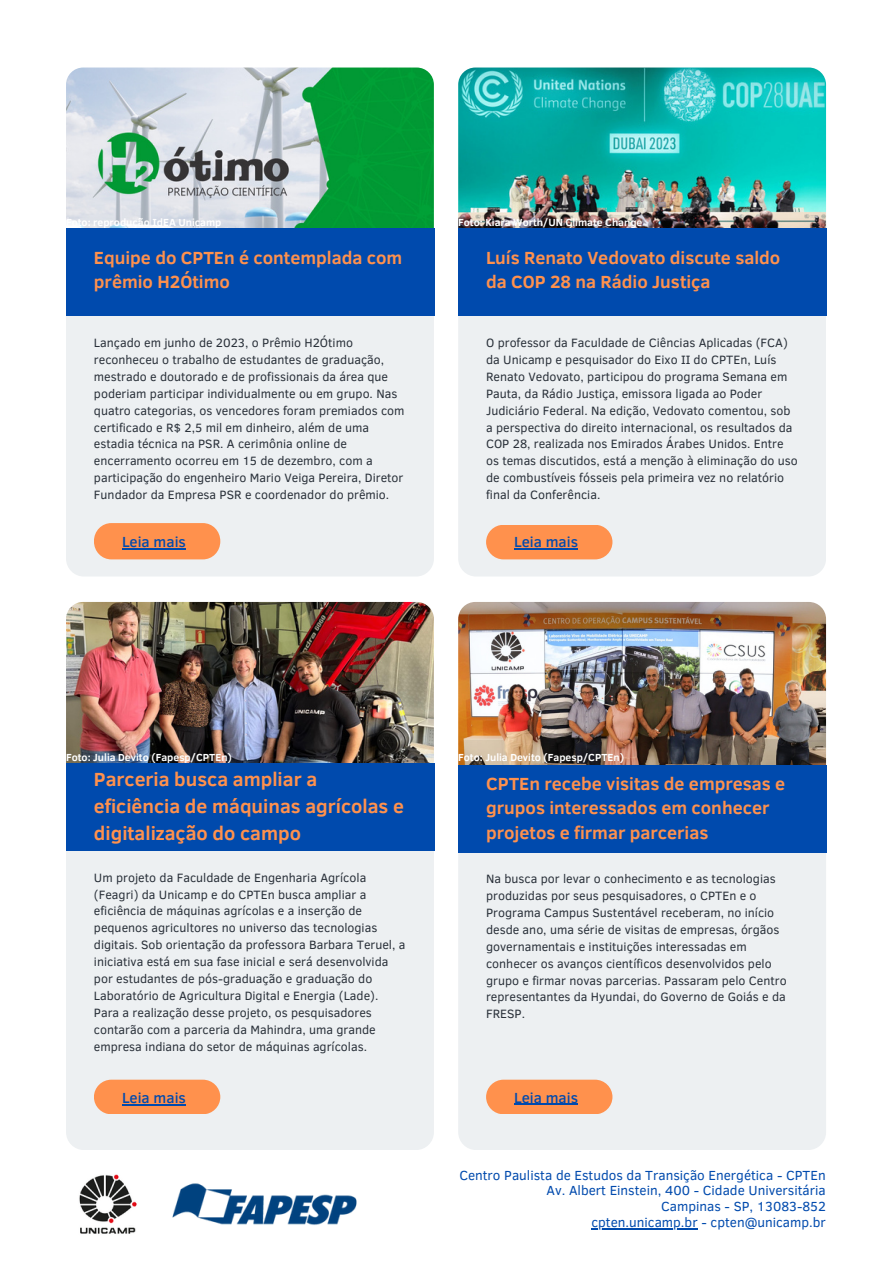
<style>
.page{position:relative;width:894px;height:1264px;background:#fff}
.page>*{position:absolute;margin:0;border:0;box-sizing:border-box;transform-origin:0 0}
.t1{font:700 19.5px/27px "Clear Sans";color:#ff914d}
.t2{font:700 18px/24.8px "Clear Sans";color:#ff914d}
.t3{font:500 15px "Clear Sans";color:#004aad}
.t4{font:13.5px/15.8px "Clear Sans";color:#004aad;text-align:right}
.t5{font:12.3px/16.8px "Clear Sans";color:#293039}
.t6{font:700 10.5px "Clear Sans";color:#fff}
</style>
<div class="page">
<img style="left:66px;top:68px;width:368px;height:206px;border-radius:17px">
<img style="left:66px;top:602px;width:368px;height:206px;border-radius:17px">
<img style="left:458px;top:68px;width:367px;height:206px;border-radius:17px">
<img style="left:458px;top:602px;width:367px;height:206px;border-radius:17px">
<div style="left:66px;top:253px;width:367px;height:323px;background:#edf0f2;border-radius:18px"></div>
<div style="left:66px;top:807px;width:368px;height:342px;background:#edf0f2;border-radius:18px"></div>
<div style="left:458px;top:253px;width:367px;height:323px;background:#edf0f2;border-radius:18px"></div>
<div style="left:458px;top:807px;width:367px;height:342px;background:#edf0f2;border-radius:18px"></div>
<div style="left:94px;top:523px;width:126px;height:36px;background:#ff914d;border-radius:18px"></div>
<div style="left:94px;top:1079px;width:126px;height:35px;background:#ff914d;border-radius:17px"></div>
<div style="left:486px;top:525px;width:126px;height:34px;background:#ff914d;border-radius:17px"></div>
<div style="left:486px;top:1079px;width:126px;height:35px;background:#ff914d;border-radius:17px"></div>
<div style="left:66px;top:228px;width:368px;height:88px;background:#004aad"></div>
<div style="left:66px;top:763px;width:368px;height:88px;background:#004aad"></div>
<div style="left:458px;top:228px;width:368px;height:88px;background:#004aad"></div>
<div style="left:458px;top:764px;width:368px;height:88px;background:#004aad"></div>
<img style="left:79px;top:1174px;width:58px;height:60px">
<img style="left:172px;top:1183px;width:185px;height:42px">
<hr style="left:122px;top:548px;width:64px;height:1px;background:#004aad">
<hr style="left:122px;top:1104px;width:64px;height:1px;background:#004aad">
<hr style="left:514px;top:548px;width:64px;height:1px;background:#004aad">
<hr style="left:514px;top:1103px;width:64px;height:1px;background:#004aad">
<hr style="left:591px;top:1227px;width:106px;height:2px;background:#004aad">
<p class="t6" style="left:66px;top:214px;width:157px">Foto: reprodução IdEA Unicamp</p>
<p class="t6" style="left:458px;top:214px;width:186px">Foto: Kiara Worth/UN Climate Change</p>
<h2 class="t2" style="left:94px;top:244px;width:310px">Equipe do CPTEn é contemplada com prêmio H2Ótimo</h2>
<h2 class="t2" style="left:486px;top:244px;width:296px">Luís Renato Vedovato discute saldo da COP 28 na Rádio Justiça</h2>
<p class="t5" style="left:94px;top:334px;width:312px">Lançado em junho de 2023, o Prêmio H2Ótimo reconheceu o trabalho de estudantes de graduação, mestrado e doutorado e de profissionais da área que poderiam participar individualmente ou em grupo. Nas quatro categorias, os vencedores foram premiados com certificado e R$ 2,5 mil em dinheiro, além de uma estadia técnica na PSR. A cerimônia online de encerramento ocorreu em 15 de dezembro, com a participação do engenheiro Mario Veiga Pereira, Diretor Fundador da Empresa PSR e coordenador do prêmio.</p>
<p class="t5" style="left:486px;top:334px;width:313px">O professor da Faculdade de Ciências Aplicadas (FCA) da Unicamp e pesquisador do Eixo II do CPTEn, Luís Renato Vedovato, participou do programa Semana em Pauta, da Rádio Justiça, emissora ligada ao Poder Judiciário Federal. Na edição, Vedovato comentou, sob a perspectiva do direito internacional, os resultados da COP 28, realizada nos Emirados Árabes Unidos. Entre os temas discutidos, está a menção à eliminação do uso de combustíveis fósseis pela primeira vez no relatório final da Conferência.</p>
<p class="t3" style="left:122px;top:530px;width:65px">Leia mais</p>
<p class="t3" style="left:514px;top:530px;width:65px">Leia mais</p>
<p class="t6" style="left:66px;top:749px;width:167px">Foto: Julia Devito (Fapesp/CPTEn)</p>
<p class="t6" style="left:458px;top:749px;width:167px">Foto: Julia Devito (Fapesp/CPTEn)</p>
<h1 class="t1" style="left:94px;top:765px;width:311px">Parceria busca ampliar a eficiência de máquinas agrícolas e digitalização do campo</h1>
<p class="t5" style="left:94px;top:868px;width:313px">Um projeto da Faculdade de Engenharia Agrícola (Feagri) da Unicamp e do CPTEn busca ampliar a eficiência de máquinas agrícolas e a inserção de pequenos agricultores no universo das tecnologias digitais. Sob orientação da professora Barbara Teruel, a iniciativa está em sua fase inicial e será desenvolvida por estudantes de pós-graduação e graduação do Laboratório de Agricultura Digital e Energia (Lade).<br>Para a realização desse projeto, os pesquisadores contarão com a parceria da Mahindra, uma grande empresa indiana do setor de máquinas agrícolas.</p>
<p class="t3" style="left:122px;top:1086px;width:65px">Leia mais</p>
<h2 class="t2" style="left:486px;top:770px;width:300px">CPTEn recebe visitas de empresas e grupos interessados em conhecer projetos e firmar parcerias</h2>
<p class="t5" style="left:486px;top:869px;width:302px">Na busca por levar o conhecimento e as tecnologias produzidas por seus pesquisadores, o CPTEn e o Programa Campus Sustentável receberam, no início desde ano, uma série de visitas de empresas, órgãos governamentais e instituições interessadas em conhecer os avanços científicos desenvolvidos pelo grupo e firmar novas parcerias. Passaram pelo Centro representantes da Hyundai, do Governo de Goiás e da FRESP.</p>
<p class="t3" style="left:514px;top:1086px;width:65px">Leia mais</p>
<p class="t4" style="left:459px;top:1166px;width:368px">Centro Paulista de Estudos da Transição Energética - CPTEn Av. Albert Einstein, 400 - Cidade Universitária<br>Campinas - SP, 13083-852<br>cpten.unicamp.br - cpten@unicamp.br</p>
</div>
